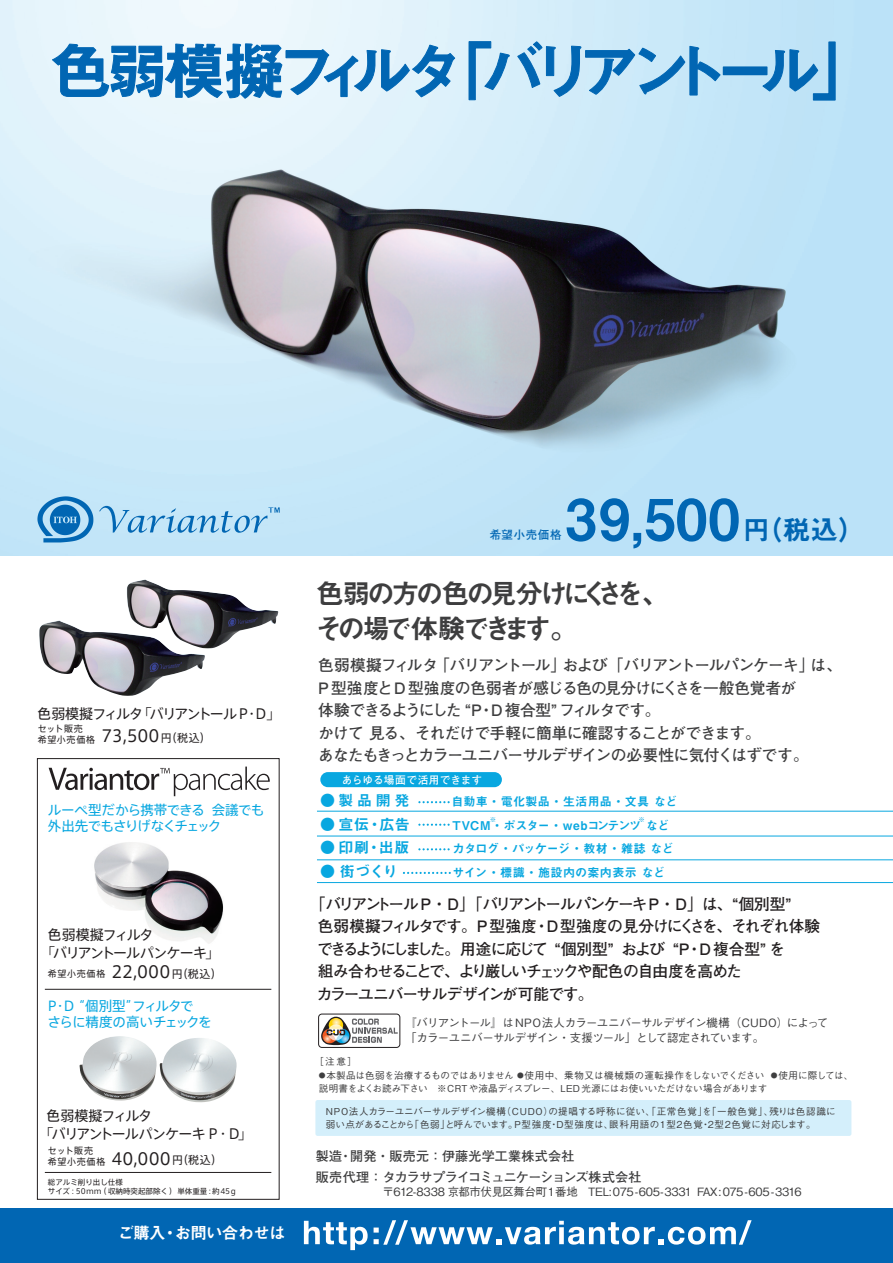
<style>
.page{position:relative;width:893px;height:1263px;background:#fff}
.page>*{position:absolute;margin:0;border:0;box-sizing:border-box;transform-origin:0 0}
.t1{font:61.5px "Midashi Go Pr 6 MB31";letter-spacing:-.185em;color:#0166b3}
.t2{font:57.3px "Midashi Go Pr 6 MB31";color:#0166b3}
.t3{font:27.75px/34.7px "Midashi Go Pr 6 MB31";letter-spacing:-.125em;color:#3e3e3f}
.t4{font:16.5px "Axis Std";letter-spacing:.01em;color:#231f20}
.t5{font:16.5px "Midashi Go Pr 6 MB31";letter-spacing:-.05em;color:#fff}
.t6{font:700 15.75px/22.5px "Futo Go B101 Pr 6";letter-spacing:-.055em;color:#3e3e3f}
.t7{font:700 15.75px/22.5px "Futo Go B101 Pr 6";letter-spacing:-.09em;color:#231f20}
.t8{font:15px "Midashi Go Pr 6 MB31";letter-spacing:.045em;color:#08a7e0}
.t9{font:13.95px/18.1px "Axis Std";letter-spacing:-.06em;color:#231f20}
.t10{font:13.95px "Axis Std";letter-spacing:-.1em;color:#231f20}
.t11{font:13.5px/16.2px "Axis Std";letter-spacing:-.05em;color:#08a7e0}
.t12{font:700 13.05px/21px "Futo Go B101 Pr 6";letter-spacing:.005em;color:#3e3e3f}
.t13{font:12.15px "Midashi Go Pr 6 MB31";letter-spacing:-.05em;color:#08a7e0}
.t14{font:12.15px "Midashi Go Pr 6 MB31";letter-spacing:.005em;color:#08a7e0}
.t15{font:12.15px "Midashi Go Pr 6 MB31";letter-spacing:-.045em;color:#08a7e0}
.t16{font:12.15px "Midashi Go Pr 6 MB31";letter-spacing:.025em;color:#08a7e0}
.t17{font:500 11.4px/15.3px "Gothic BBB Pr 6";letter-spacing:-.045em;color:#3e3e3f}
.t18{font:700 11.4px "Futo Go B101 Pr 6";letter-spacing:.06em;color:#0166b3}
.t19{font:700 10.65px "Futo Go B101 Pr 6";letter-spacing:.005em;color:#fff}
.t20{font:500 9.6px/13.5px "Gothic BBB Pr 6";letter-spacing:-.005em;color:#3e3e3f}
.t21{font:9px/10.8px "Axis Std";letter-spacing:.07em;color:#231f20}
.t22{font:7.5px/9px "Axis Std";color:#231f20}
.t23{font:500 6.45px "Gothic BBB Pr 6";color:#08a7e0}
.s1{font-size:27.3px}
.s2{font-size:10.95px}
.s3{font-size:16.5px}
.s4{font-size:6.75px}
</style>
<div class="page">
<img style="left:127px;top:579px;width:151px;height:69px">
<img style="left:39px;top:620px;width:166px;height:76px">
<img style="left:0;top:0;width:893px;height:555px">
<img style="left:94px;top:842px;width:129px;height:102px">
<div style="left:320px;top:772px;width:182px;height:15px;background:#08a7e0;border-radius:8px"></div>
<hr style="left:317px;top:836px;width:576px;height:1px;background:#08a7e0">
<hr style="left:317px;top:859px;width:576px;height:1px;background:#08a7e0">
<hr style="left:317px;top:882px;width:576px;height:1px;background:#08a7e0">
<hr style="left:317px;top:811px;width:576px;height:1px;background:#08a7e0">
<svg style="left:419px;top:801px;width:31px;height:2px"></svg>
<svg style="left:419px;top:824px;width:31px;height:2px"></svg>
<svg style="left:419px;top:848px;width:31px;height:2px"></svg>
<svg style="left:404px;top:872px;width:46px;height:2px"></svg>
<div style="left:0;top:1209px;width:893px;height:54px;background:#0166b3"></div>
<svg style="left:304px;top:1221px;width:64px;height:29px"></svg>
<svg style="left:374px;top:1220px;width:378px;height:25px"></svg>
<svg style="left:37px;top:496px;width:56px;height:46px;background:#5ca2d3"></svg>
<svg style="left:99px;top:506px;width:181px;height:27px;background:#9fcdeb"></svg>
<svg style="left:52px;top:43px;width:403px;height:56px;background:#c8e2f1"></svg>
<svg style="left:468px;top:41px;width:253px;height:59px;background:#bfe0f3"></svg>
<div style="left:723px;top:67px;width:44px;height:8px;border:1px solid #0166b3"></div>
<svg style="left:762px;top:41px;width:74px;height:60px;background:#add7f0"></svg>
<svg style="left:49px;top:766px;width:221px;height:30px"></svg>
<div style="left:37px;top:758px;width:242px;height:441px;border:1px solid #231f20"></div>
<img style="left:79px;top:1036px;width:78px;height:65px">
<img style="left:160px;top:1038px;width:77px;height:64px">
<hr style="left:45px;top:989px;width:226px;height:1px;background:#231f20">
<hr style="left:45px;top:1172px;width:226px;height:1px;background:#231f20">
<div style="left:315px;top:1100px;width:536px;height:36px;background:#d4effb;border-radius:2px"></div>
<div style="left:318px;top:1014px;width:82px;height:34px;border:1px solid #231f20;border-radius:3px"></div>
<svg style="left:321px;top:1017px;width:77px;height:28px"></svg>
<h1 class="t1" style="left:51px;top:22px;width:823px">色弱模擬フィルタ「バリアントール」</h1>
<h2 class="t2" style="left:565px;top:473px;width:302px">39,500<span class="s1">円（税込）</span></h2>
<p class="t18" style="left:490px;top:525px;width:73px">希望小売価格</p>
<h3 class="t10" style="left:37px;top:703px;width:245px">色弱模擬フィルタ「バリアントール P・D」</h3>
<h3 class="t4" style="left:101px;top:724px;width:111px">73,500<span class="s2">円（税込）</span></h3>
<p class="t21" style="left:38px;top:722px;width:59px">セット販売<br>希望小売価格</p>
<h3 class="t11" style="left:48px;top:800px;width:218px">ルーペ型だから携帯できる 会議でも外出先でもさりげなくチェック</h3>
<h3 class="t9" style="left:41px;top:925px;width:180px;text-indent:7px">色弱模擬フィルタ<br>「バリアントールパンケーキ」</h3>
<p class="t21" style="left:48px;top:968px;width:175px">希望小売価格 <span class="s3">22,000</span><span class="s2">円（税込）</span></p>
<h3 class="t11" style="left:47px;top:997px;width:166px">P・D “個別型”フィルタで<br>さらに精度の高いチェックを</h3>
<h3 class="t9" style="left:40px;top:1105px;width:214px;text-indent:7px">色弱模擬フィルタ<br>「バリアントールパンケーキ P・D」</h3>
<h3 class="t4" style="left:111px;top:1146px;width:112px">40,000<span class="s2">円（税込）</span></h3>
<p class="t21" style="left:48px;top:1145px;width:59px">セット販売<br>希望小売価格</p>
<p class="t22" style="left:48px;top:1177px;width:189px">総アルミ削り出し仕様<br>サイズ：50mm（収納時突起部除く） 単体重量：約45g</p>
<h3 class="t5" style="left:118px;top:1219px;width:169px">ご購入・お問い合わせは</h3>
<h3 class="t3" style="left:315px;top:575px;width:356px">色弱の方の色の見分けにくさを、その場で体験できます。</h3>
<h3 class="t6" style="left:318px;top:653px;width:525px">色弱模擬フィルタ「バリアントール」および「バリアントールパンケーキ」は、P 型強度とD 型強度の色弱者が感じる色の見分けにくさを一般色覚者が<br>体験できるようにした “P・D 複合型” フィルタです。<br>かけて 見る、それだけで手軽に簡単に確認することができます。<br>あなたもきっとカラーユニバーサルデザインの必要性に気付くはずです。</h3>
<p class="t19" style="left:342px;top:771px;width:142px">あらゆる場面で活用できます</p>
<h3 class="t8" style="left:320px;top:788px;width:91px">●製品開発</h3>
<p class="t14" style="left:451px;top:792px;width:228px">自動車・電化製品・生活用品・文具 など</p>
<h3 class="t8" style="left:320px;top:812px;width:91px">● 宣伝・広告</h3>
<p class="t13" style="left:452px;top:815px;width:219px">TVCM・ポスター・webコンテンツ など</p>
<h3 class="t8" style="left:320px;top:836px;width:91px">● 印刷・出版</h3>
<p class="t15" style="left:452px;top:839px;width:223px">カタログ・パッケージ・教材・雑誌 など</p>
<h3 class="t8" style="left:320px;top:859px;width:79px">● 街づくり</h3>
<p class="t16" style="left:452px;top:862px;width:214px">サイン・標識・施設内の案内表示 など</p>
<p class="t23" style="left:490px;top:815px;width:8px">※</p>
<p class="t23" style="left:639px;top:815px;width:8px">※</p>
<h3 class="t7" style="left:317px;top:892px;width:505px;text-indent:-7px">「バリアントール P・D」「バリアントールパンケーキP・D」は、“個別型”<br>色弱模擬フィルタです。P 型強度・D 型強度の見分けにくさを、それぞれ体験できるようにしました。用途に応じて “個別型” および “P・D 複合型” を<br>組み合わせることで、より厳しいチェックや配色の自由度を高めた<br>カラーユニバーサルデザインが可能です。</h3>
<p class="t17" style="left:405px;top:1014px;width:425px">『バリアントール』はNPO法人カラーユニバーサルデザイン機構（CUDO）によって「カラーユニバーサルデザイン・支援ツール」として認定されています。</p>
<p class="t20" style="left:314px;top:1054px;width:44px">［注意］</p>
<p class="t20" style="left:319px;top:1067px;width:536px"><span class="s4">●</span>本製品は色弱を治療するものではありません <span class="s4">●</span>使用中、乗物又は機械類の運転操作をしないでください <span class="s4">●</span>使用に際しては、説明書をよくお読み下さい　※CRTや液晶ディスプレー、LED 光源にはお使いいただけない場合があります</p>
<p class="t20" style="left:326px;top:1104px;width:511px;line-height:13px">NPO法人カラーユニバーサルデザイン機構（CUDO）の提唱する呼称に従い、「正常色覚」を「一般色覚」、残りは色認識に弱い点があることから「色弱」と呼んでいます。P型強度・D型強度は、眼科用語の１型２色覚・２型２色覚に対応します。</p>
<h3 class="t12" style="left:316px;top:1145px;width:327px">製造・開発・販売元：伊藤光学工業株式会社<br>販売代理：タカラサプライコミュニケーションズ株式会社</h3>
<p class="t17" style="left:383px;top:1184px;width:421px">〒612-8338 京都市伏見区舞台町1番地　TEL:075-605-3331 FAX:075-605-3316</p>
</div>
